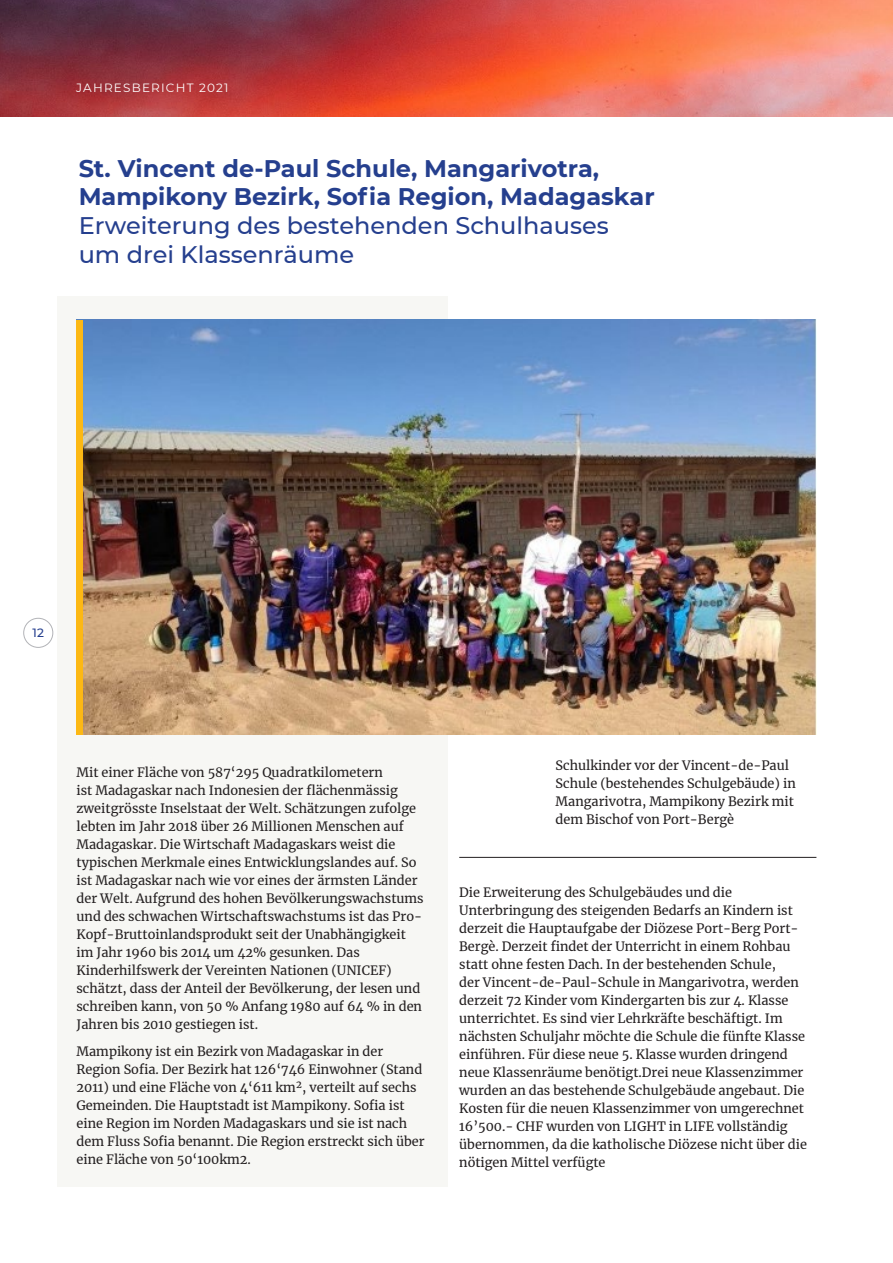
<style>
.page{position:relative;width:893px;height:1263px;background:#fff}
.page>*{position:absolute;margin:0;border:0;box-sizing:border-box;transform-origin:0 0}
.t1{font:700 24px/28.8px "Montserrat";color:#253f8e}
.t2{font:500 24px/28.8px "Montserrat";color:#253f8e}
.body_text_serif{font:12.75px/18px "Merriweather";color:#231f20}
.t3{font:12px "Montserrat";letter-spacing:.1em;color:#fff}
.t4{font:500 12px "Montserrat";color:#253f8e}
</style>
<div class="page">
<div style="left:57px;top:296px;width:391px;height:890px;background:#f7f7f4"></div>
<img style="left:83px;top:320px;width:733px;height:414px">
<hr style="left:459px;top:857px;width:357px;height:1px;background:#231f20">
<img style="left:0;top:0;width:893px;height:116px">
<div style="left:77px;top:320px;width:6px;height:414px;background:#fcb814"></div>
<div style="left:24px;top:618px;width:29px;height:30px;border:1px solid #b2b3b7;border-radius:50%"></div>
<p class="t3" style="left:76px;top:80px;width:154px">JAHRESBERICHT 2021</p>
<p class="t1" style="left:79px;top:152px;width:578px">St. Vincent de-Paul Schule, Mangarivotra,<br>Mampikony Bezirk, Sofia Region, Madagaskar</p>
<p class="t2" style="left:79px;top:210px;width:532px">Erweiterung des bestehenden Schulhauses um drei Klassenräume</p>
<p class="t4" style="left:33px;top:625px;width:13px">12</p>
<p class="body_text_serif" style="left:77px;top:763px;width:349px">Mit einer Fläche von 587‘295 Quadratkilometern<br>ist Madagaskar nach Indonesien der flächenmässig zweitgrösste Inselstaat der Welt. Schätzungen zufolge lebten im Jahr 2018 über 26 Millionen Menschen auf Madagaskar. Die Wirtschaft Madagaskars weist die typischen Merkmale eines Entwicklungslandes auf. So ist Madagaskar nach wie vor eines der ärmsten Länder der Welt. Aufgrund des hohen Bevölkerungswachstums und des schwachen Wirtschaftswachstums ist das Pro-Kopf-Bruttoinlandsprodukt seit der Unabhängigkeit im Jahr 1960 bis 2014 um 42% gesunken. Das Kinderhilfswerk der Vereinten Nationen (UNICEF) schätzt, dass der Anteil der Bevölkerung, der lesen und schreiben kann, von 50 % Anfang 1980 auf 64 % in den Jahren bis 2010 gestiegen ist.</p>
<p class="body_text_serif" style="left:77px;top:1041px;width:350px">Mampikony ist ein Bezirk von Madagaskar in der Region Sofia. Der Bezirk hat 126‘746 Einwohner (Stand 2011) und eine Fläche von 4‘611 km², verteilt auf sechs Gemeinden. Die Hauptstadt ist Mampikony. Sofia ist eine Region im Norden Madagaskars und sie ist nach dem Fluss Sofia benannt. Die Region erstreckt sich über eine Fläche von 50‘100km2.</p>
<p class="body_text_serif" style="left:556px;top:756px;width:242px">Schulkinder vor der Vincent-de-Paul Schule (bestehendes Schulgebäude) in Mangarivotra, Mampikony Bezirk mit dem Bischof von Port-Bergè</p>
<p class="body_text_serif" style="left:459px;top:883px;width:349px">Die Erweiterung des Schulgebäudes und die Unterbringung des steigenden Bedarfs an Kindern ist derzeit die Hauptaufgabe der Diözese Port-Berg Port-Bergè. Derzeit findet der Unterricht in einem Rohbau statt ohne festen Dach. In der bestehenden Schule,<br>der Vincent-de-Paul-Schule in Mangarivotra, werden derzeit 72 Kinder vom Kindergarten bis zur 4. Klasse unterrichtet. Es sind vier Lehrkräfte beschäftigt. Im nächsten Schuljahr möchte die Schule die fünfte Klasse einführen. Für diese neue 5. Klasse wurden dringend neue Klassenräume benötigt.Drei neue Klassenzimmer wurden an das bestehende Schulgebäude angebaut. Die Kosten für die neuen Klassenzimmer von umgerechnet 16’500.- CHF wurden von LIGHT in LIFE vollständig übernommen, da die katholische Diözese nicht über die nötigen Mittel verfügte</p>
</div>
